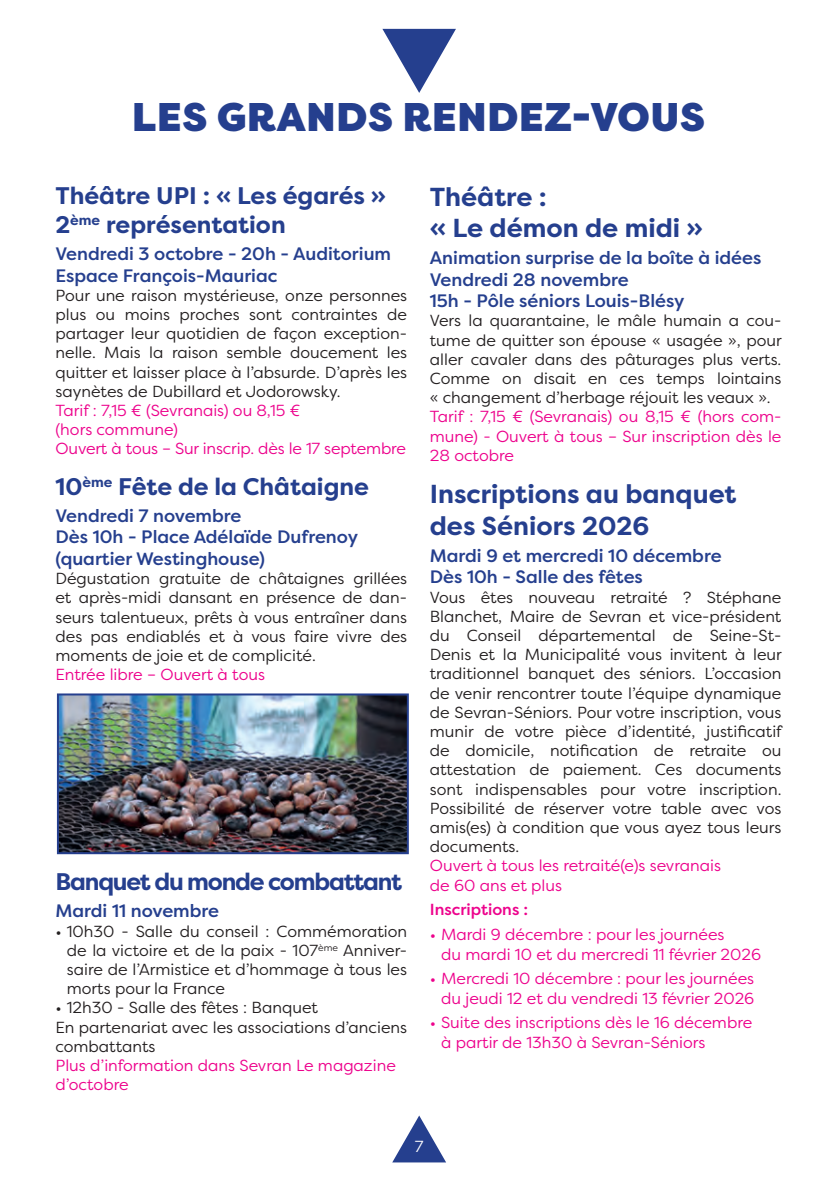
<style>
.page{position:relative;width:839px;height:1191px;background:#fff}
.page>*{position:absolute;margin:0;border:0;box-sizing:border-box;transform-origin:0 0}
.t1{font:900 40px "Filson Pro";letter-spacing:.02em;color:#253f8e}
.t2{font:700 26px/31.2px "Filson Pro";color:#253f8e}
.t3{font:700 24px/28.8px "Filson Pro";color:#253f8e}
.t4{font:700 24px "Filson Pro";letter-spacing:-.05em;color:#253f8e}
.t5{font:500 18px/21.6px "Filson Pro";color:#253f8e}
.t6{font:16px/19.2px "Filson Pro";color:#231f20;text-align:justify}
.t7{font:16px/19.2px "Filson Pro";color:#ed028c}
.t8{font:500 16px "Filson Pro";color:#ed028c}
.t9{font:16px "Filson Pro";color:#fff}
</style>
<div class="page">
<svg style="left:392px;top:1116px;width:54px;height:46px"></svg>
<svg style="left:382px;top:29px;width:74px;height:64px"></svg>
<img style="left:60px;top:696px;width:346px;height:155px">
<div style="left:57px;top:693px;width:352px;height:161px;border:2px solid #253f8e"></div>
<h1 class="t1" style="left:132px;top:92px;width:574px">LES GRANDS RENDEZ-VOUS</h1>
<h3 class="t3" style="left:55px;top:182px;width:332px">Théâtre UPI : « Les égarés »<br>2<sup>ème</sup> représentation</h3>
<p class="t5" style="left:55px;top:243px;width:337px">Vendredi 3 octobre - 20h - Auditorium<br>Espace François-Mauriac</p>
<p class="t6" style="left:55px;top:285px;width:353px">Pour une raison mystérieuse, onze personnes plus ou moins proches sont contraintes de partager leur quotidien de façon exception&shy;nelle. Mais la raison semble doucement les quitter et laisser place à l’absurde. D’après les saynètes de Dubillard et Jodorowsky.</p>
<p class="t7" style="left:55px;top:400px;width:352px">Tarif : 7,15 € (Sevranais) ou 8,15 €<br>(hors commune)<br>Ouvert à tous – Sur inscrip. dès le 17 septembre</p>
<h3 class="t3" style="left:55px;top:472px;width:315px">10<sup>ème</sup> Fête de la Châtaigne</h3>
<p class="t5" style="left:55px;top:504px;width:304px">Vendredi 7 novembre<br>Dès 10h - Place Adélaïde Dufrenoy (quartier Westinghouse)</p>
<p class="t6" style="left:55px;top:569px;width:353px">Dégustation gratuite de châtaignes grillées et après-midi dansant en présence de dan&shy;seurs talentueux, prêts à vous entraîner dans des pas endiablés et à vous faire vivre des moments de joie et de complicité.</p>
<p class="t7" style="left:55px;top:665px;width:211px">Entrée libre – Ouvert à tous</p>
<h3 class="t4" style="left:55px;top:867px;width:348px">Banquet du monde combattant</h3>
<p class="t5" style="left:55px;top:900px;width:165px">Mardi 11 novembre</p>
<p class="t6" style="left:67px;top:921px;width:342px;text-indent:-11px">• 10h30 - Salle du conseil : Commémoration de la victoire et de la paix - 107<sup>ème</sup> Anniver&shy;saire de l’Armistice et d’hommage à tous les morts pour la France</p>
<p class="t6" style="left:55px;top:998px;width:353px;text-align:left">• 12h30 - Salle des fêtes : Banquet<br>En partenariat avec les associations d’anciens combattants</p>
<p class="t7" style="left:55px;top:1055px;width:342px">Plus d’information dans Sevran Le magazine d’octobre</p>
<h2 class="t2" style="left:430px;top:181px;width:274px">Théâtre :<br>« Le démon de midi »</h2>
<p class="t5" style="left:430px;top:247px;width:333px">Animation surprise de la boîte à idées<br>Vendredi 28 novembre<br>15h - Pôle séniors Louis-Blésy</p>
<p class="t6" style="left:430px;top:311px;width:353px">Vers la quarantaine, le mâle humain a cou&shy;tume de quitter son épouse « usagée », pour aller cavaler dans des pâturages plus verts.<br>Comme on disait en ces temps lointains « changement d’herbage réjouit les veaux ».</p>
<p class="t7" style="left:430px;top:407px;width:353px;text-align:justify">Tarif : 7,15 € (Sevranais) ou 8,15 € (hors com&shy;mune) - Ouvert à tous – Sur inscription dès le 28 octobre</p>
<h2 class="t2" style="left:430px;top:479px;width:308px">Inscriptions au banquet des Séniors 2026</h2>
<p class="t5" style="left:430px;top:544px;width:293px">Mardi 9 et mercredi 10 décembre<br>Dès 10h - Salle des fêtes</p>
<p class="t6" style="left:430px;top:587px;width:353px">Vous êtes nouveau retraité ? Stéphane Blanchet, Maire de Sevran et vice-président du Conseil départemental de Seine-St-Denis et la Municipalité vous invitent à leur traditionnel banquet des séniors. L’occasion de venir rencontrer toute l’équipe dynamique de Sevran-Séniors. Pour votre inscription, vous munir de votre pièce d’identité, justificatif de domicile, notification de retraite ou attestation de paiement. Ces documents sont indispensables pour votre inscription.<br>Possibilité de réserver votre table avec vos amis(es) à condition que vous ayez tous leurs documents.</p>
<p class="t7" style="left:430px;top:856px;width:292px">Ouvert à tous les retraité(e)s sevranais de 60 ans et plus</p>
<p class="t8" style="left:430px;top:899px;width:100px">Inscriptions :</p>
<p class="t7" style="left:441px;top:925px;width:321px;text-indent:-11px">• Mardi 9 décembre : pour les journées<br>du mardi 10 et du mercredi 11 février 2026</p>
<p class="t7" style="left:430px;top:969px;width:326px;text-align:right">• Mercredi 10 décembre : pour les journées du jeudi 12 et du vendredi 13 février 2026</p>
<p class="t7" style="left:441px;top:1013px;width:312px;text-indent:-11px">• Suite des inscriptions dès le 16 décembre à partir de 13h30 à Sevran-Séniors</p>
<p class="t9" style="left:415px;top:1136px;width:10px">7</p>
</div>
